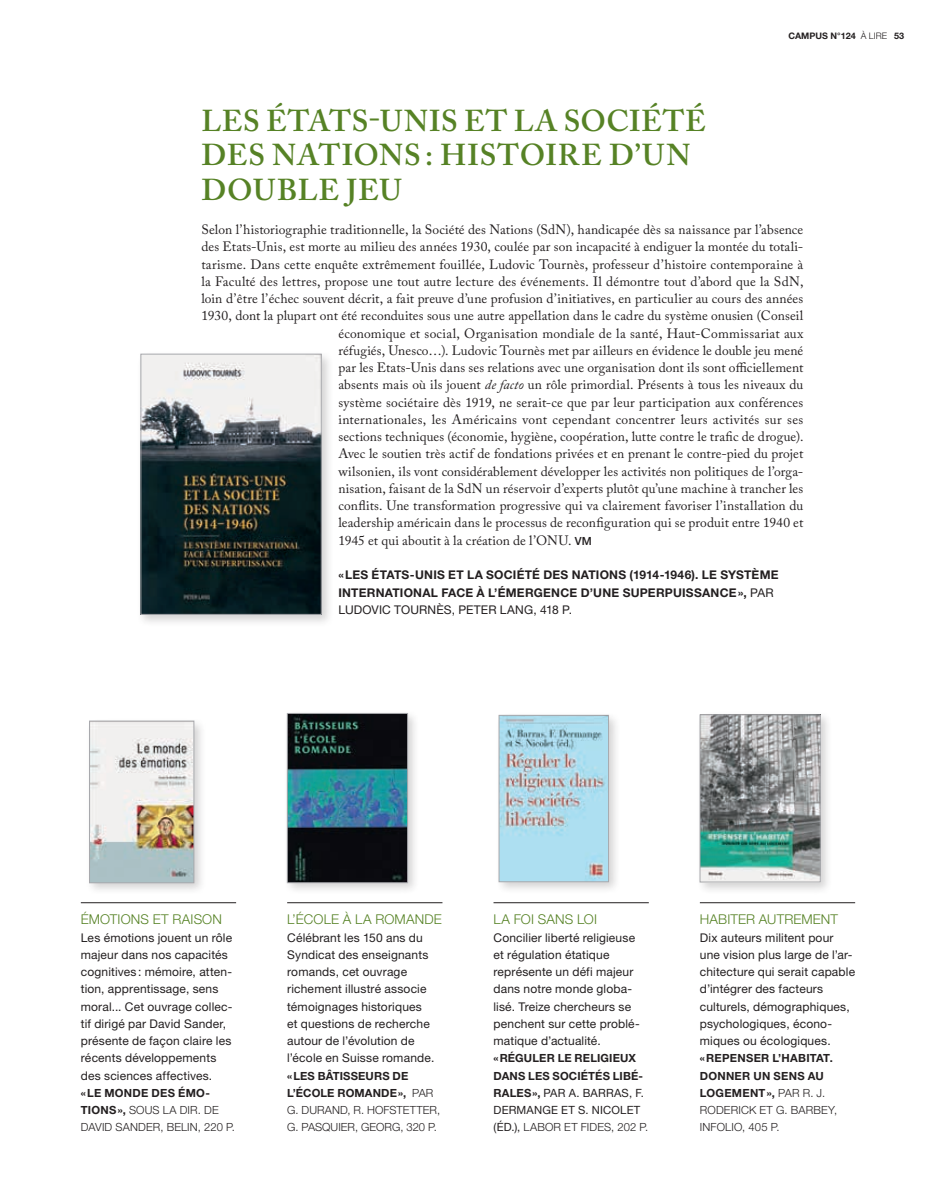
<style>
.page{position:relative;width:936px;height:1191px;background:#fff}
.page>*{position:absolute;margin:0;border:0;box-sizing:border-box;transform-origin:0 0}
._02_titre_vert{font:600 30px/34.5px "Adobe Caslon Pro";letter-spacing:.02em;color:#568225}
._04_texte{font:13.5px "Adobe Caslon Pro";letter-spacing:.01em;color:#231f20}
._07_encadré_titre_ve{font:300 13.5px "Helvetica Neue";letter-spacing:.01em;color:#568225}
._08_encadré_texte{font:12px/17.2px "Helvetica Neue";letter-spacing:.015em;color:#231f20}
._05_titre_livre_gras{font:700 12px/17.2px "Helvetica Neue";letter-spacing:.02em;color:#231f20}
._09_encadré_titre_li{font:700 11.25px/17.2px "Helvetica Neue";letter-spacing:.015em;color:#231f20}
._09_encadré_titre_li-2{font:300 11.25px/17.2px "Helvetica Neue";letter-spacing:.01em;color:#231f20}
.t1{font:700 9px "Helvetica Neue";color:#231f20}
.s1{font-weight:300}
.s2{font-style:italic}
.s3{font-family:"Helvetica Neue";font-weight:500;font-size:11.25px}
.s4{font-weight:400}
.s5{font-weight:700}
</style>
<div class="page">
<div style="left:85px;top:717px;width:121px;height:178px;background:#231f20;opacity:.2"></div>
<img style="left:91px;top:723px;width:101px;height:158px">
<div style="left:89px;top:721px;width:105px;height:162px;border:1px solid #a8a9ad"></div>
<hr style="left:81px;top:902px;width:155px;height:1px;background:#231f20">
<hr style="left:287px;top:902px;width:155px;height:1px;background:#231f20">
<div style="left:283px;top:709px;width:137px;height:186px;background:#231f20;opacity:.2"></div>
<img style="left:289px;top:715px;width:116px;height:166px">
<div style="left:287px;top:713px;width:120px;height:170px;border:1px solid #a8a9ad"></div>
<hr style="left:699px;top:902px;width:156px;height:1px;background:#231f20">
<div style="left:695px;top:710px;width:137px;height:184px;background:#231f20;opacity:.2"></div>
<img style="left:701px;top:716px;width:117px;height:164px">
<div style="left:699px;top:714px;width:121px;height:168px;border:1px solid #a8a9ad"></div>
<hr style="left:493px;top:902px;width:155px;height:1px;background:#231f20">
<div style="left:495px;top:711px;width:126px;height:183px;background:#231f20;opacity:.2"></div>
<img style="left:501px;top:717px;width:105px;height:163px">
<div style="left:499px;top:715px;width:109px;height:167px;border:1px solid #a8a9ad"></div>
<div style="left:137px;top:350px;width:197px;height:277px;background:#231f20;opacity:.2"></div>
<img style="left:143px;top:356px;width:176px;height:256px">
<div style="left:141px;top:354px;width:180px;height:260px;border:1px solid #a8a9ad"></div>
<p class="t1" style="left:788px;top:30px;width:100px">CAMPUS N°124 <span class="s1">À LIRE</span></p>
<p class="t1" style="left:894px;top:30px;width:12px">53</p>
<p class="_02_titre_vert" style="left:201px;top:103px;width:505px">LES ÉTATS-UNIS ET LA SOCIÉTÉ<br>DES NATIONS : HISTOIRE D’UN<br>DOUBLE JEU</p>
<p class="_04_texte" style="left:201px;top:221px;width:603px">Selon l’historiographie traditionnelle, la Société des Nations (SdN), handicapée dès sa naissance par l’absence</p>
<p class="_04_texte" style="left:201px;top:239px;width:603px">des Etats-Unis, est morte au milieu des années 1930, coulée par son incapacité à endiguer la montée du totali-</p>
<p class="_04_texte" style="left:201px;top:256px;width:603px">tarisme. Dans cette enquête extrêmement fouillée, Ludovic Tournès, professeur d’histoire contemporaine à</p>
<p class="_04_texte" style="left:201px;top:273px;width:603px">la Faculté des lettres, propose une tout autre lecture des événements. Il démontre tout d’abord que la SdN,</p>
<p class="_04_texte" style="left:201px;top:290px;width:603px">loin d’être l’échec souvent décrit, a fait preuve d’une profusion d’initiatives, en particulier au cours des années</p>
<p class="_04_texte" style="left:201px;top:308px;width:603px">1930, dont la plupart ont été reconduites sous une autre appellation dans le cadre du système onusien (Conseil</p>
<p class="_04_texte" style="left:338px;top:325px;width:466px">économique et social, Organisation mondiale de la santé, Haut-Commissariat aux</p>
<p class="_04_texte" style="left:338px;top:342px;width:466px">réfugiés, Unesco…). Ludovic Tournès met par ailleurs en évidence le double jeu mené</p>
<p class="_04_texte" style="left:338px;top:359px;width:466px">par les Etats-Unis dans ses relations avec une organisation dont ils sont officiellement</p>
<p class="_04_texte" style="left:338px;top:377px;width:466px">absents mais où ils jouent <span class="s2">de facto</span> un rôle primordial. Présents à tous les niveaux du</p>
<p class="_04_texte" style="left:338px;top:394px;width:466px">système sociétaire dès 1919, ne serait-ce que par leur participation aux conférences</p>
<p class="_04_texte" style="left:338px;top:411px;width:466px">internationales, les Américains vont cependant concentrer leurs activités sur ses</p>
<p class="_04_texte" style="left:338px;top:428px;width:466px">sections techniques (économie, hygiène, coopération, lutte contre le trafic de drogue).</p>
<p class="_04_texte" style="left:338px;top:446px;width:466px">Avec le soutien très actif de fondations privées et en prenant le contre-pied du projet</p>
<p class="_04_texte" style="left:338px;top:463px;width:466px">wilsonien, ils vont considérablement développer les activités non politiques de l’orga-</p>
<p class="_04_texte" style="left:338px;top:480px;width:466px">nisation, faisant de la SdN un réservoir d’experts plutôt qu’une machine à trancher les</p>
<p class="_04_texte" style="left:338px;top:497px;width:466px">conflits. Une transformation progressive qui va clairement favoriser l’installation du</p>
<p class="_04_texte" style="left:338px;top:515px;width:466px">leadership américain dans le processus de reconfiguration qui se produit entre 1940 et</p>
<p class="_04_texte" style="left:338px;top:532px;width:255px">1945 et qui aboutit à la création de l’ONU. <span class="s3">VM</span></p>
<p class="_05_titre_livre_gras" style="left:338px;top:566px;width:442px">«LES ÉTATS-UNIS ET LA SOCIÉTÉ DES NATIONS (1914-1946). LE SYSTÈME<br>INTERNATIONAL FACE À L’ÉMERGENCE D’UNE SUPERPUISSANCE», <span class="s4">PAR<br>LUDOVIC TOURNÈS, PETER LANG, 418 P.</span></p>
<p class="_07_encadré_titre_ve" style="left:81px;top:911px;width:142px">ÉMOTIONS ET RAISON</p>
<p class="_08_encadré_texte" style="left:81px;top:928px;width:153px">Les émotions jouent un rôle majeur dans nos capacités cognitives: mémoire, atten&shy;tion, apprentissage, sens moral... Cet ouvrage collec&shy;tif dirigé par David Sander, présente de façon claire les récents développements des sciences affectives.</p>
<p class="_09_encadré_titre_li-2" style="left:81px;top:1084px;width:156px"><span class="s5">«LE MONDE DES ÉMO-<br>TIONS»,</span> SOUS LA DIR. DE<br>DAVID SANDER, BELIN, 220 P.</p>
<p class="_07_encadré_titre_ve" style="left:287px;top:911px;width:156px">L’ÉCOLE À LA ROMANDE</p>
<p class="_08_encadré_texte" style="left:287px;top:928px;width:149px">Célébrant les 150 ans du<br>Syndicat des enseignants romands, cet ouvrage richement illustré associe témoignages historiques et questions de recherche autour de l’évolution de l’école en Suisse romande.</p>
<p class="_09_encadré_titre_li-2" style="left:287px;top:1066px;width:154px"><span class="s5">«LES BÂTISSEURS DE<br>L’ÉCOLE ROMANDE»,</span> PAR<br>G. DURAND, R. HOFSTETTER,<br>G. PASQUIER, GEORG, 320 P.</p>
<p class="_07_encadré_titre_ve" style="left:493px;top:911px;width:105px">LA FOI SANS LOI</p>
<p class="_08_encadré_texte" style="left:493px;top:928px;width:148px">Concilier liberté religieuse et régulation étatique représente un défi majeur dans notre monde globa&shy;lisé. Treize chercheurs se penchent sur cette problé&shy;matique d’actualité.</p>
<p class="_09_encadré_titre_li" style="left:493px;top:1049px;width:156px">«RÉGULER LE RELIGIEUX<br>DANS LES SOCIÉTÉS LIBÉ-<br>RALES», <span class="s4">PAR A. BARRAS, F.<br>DERMANGE ET S. NICOLET (ÉD.),</span> <span class="s1">LABOR ET FIDES, 202 P.</span></p>
<p class="_07_encadré_titre_ve" style="left:699px;top:911px;width:140px">HABITER AUTREMENT</p>
<p class="_08_encadré_texte" style="left:699px;top:928px;width:157px">Dix auteurs militent pour une vision plus large de l’ar&shy;chitecture qui serait capable d’intégrer des facteurs culturels, démographiques, psychologiques, écono&shy;miques ou écologiques.</p>
<p class="_09_encadré_titre_li" style="left:699px;top:1049px;width:139px">«REPENSER L’HABITAT.<br>DONNER UN SENS AU<br>LOGEMENT», <span class="s1">PAR R. J.<br>RODERICK ET G. BARBEY,<br>INFOLIO, 405 P.</span></p>
</div>
